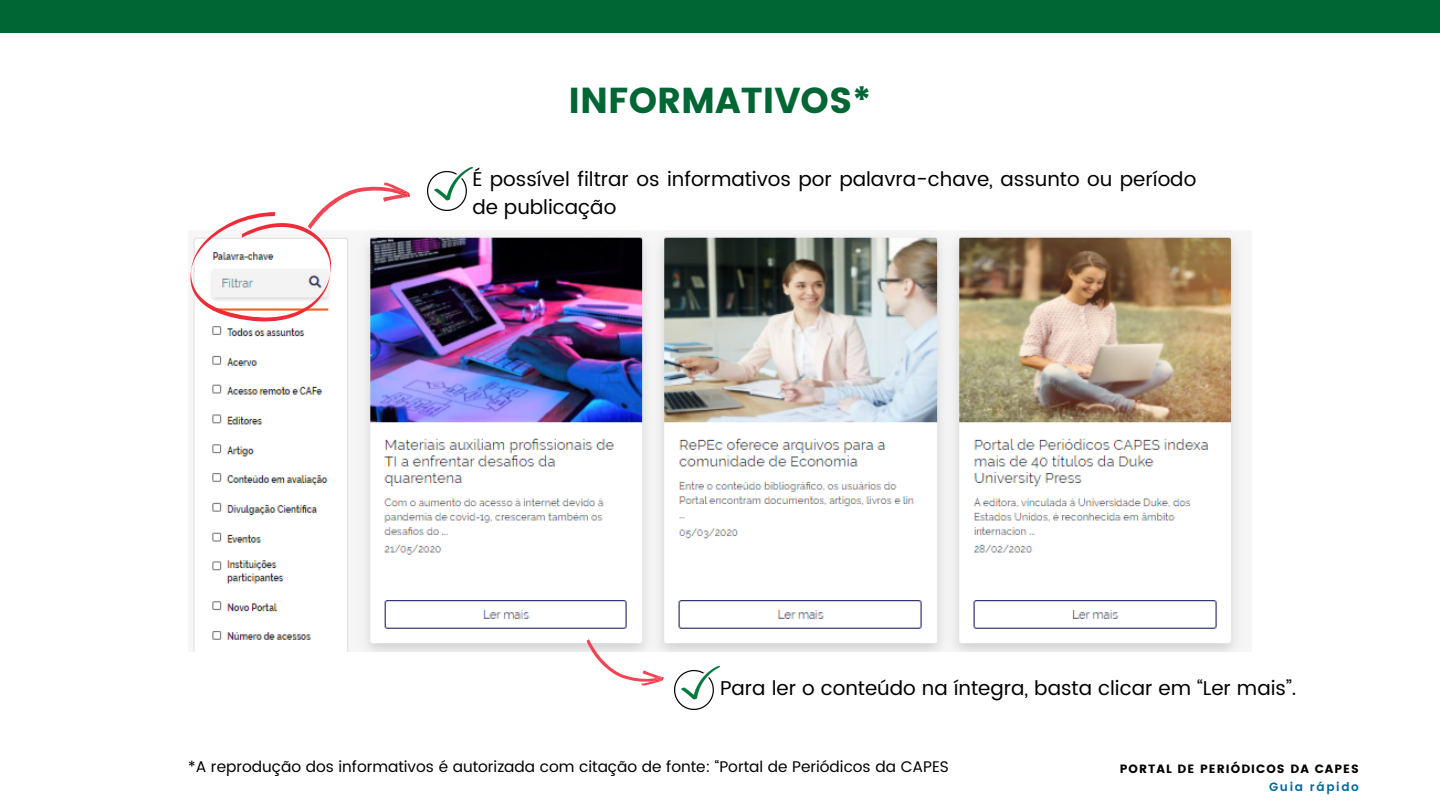
<style>
.page{position:relative;width:1440px;height:810px;background:#fff}
.page>*{position:absolute;margin:0;border:0;box-sizing:border-box;transform-origin:0 0}
.t1{font:36px "Poppins";color:#006634}
.t2{font:20px/27.8px "Poppins";color:#000}
.t3{font:15.4px "Poppins";color:#000}
.t4{font:12px "Poppins";letter-spacing:.09em;color:#000}
.t5{font:600 12px "Poppins";letter-spacing:.135em;color:#069}
</style>
<div class="page">
<div style="left:0;top:0;width:1440px;height:33px;background:#006634"></div>
<img style="left:193px;top:233px;width:1049px;height:419px">
<svg style="left:581px;top:639px;width:83px;height:47px"></svg>
<img style="left:675px;top:667px;width:45px;height:43px">
<img style="left:427px;top:167px;width:45px;height:43px">
<svg style="left:190px;top:182px;width:220px;height:142px"></svg>
<h1 class="t1" style="left:568px;top:80px;width:305px">INFORMATIVOS*</h1>
<p class="t2" style="left:472px;top:165px;width:726px">É possível filtrar os informativos por palavra-chave, assunto ou período de publicação</p>
<p class="t2" style="left:720px;top:674px;width:578px">Para ler o conteúdo na íntegra, basta clicar em “Ler mais”.</p>
<p class="t3" style="left:188px;top:758px;width:762px">*A reprodução dos informativos é autorizada com citação de fonte: “Portal de Periódicos da CAPES</p>
<p class="t4" style="left:1120px;top:762px;width:241px">PORTAL DE PERIÓDICOS DA CAPES</p>
<p class="t5" style="left:1269px;top:780px;width:91px">Guia rápido</p>
</div>
